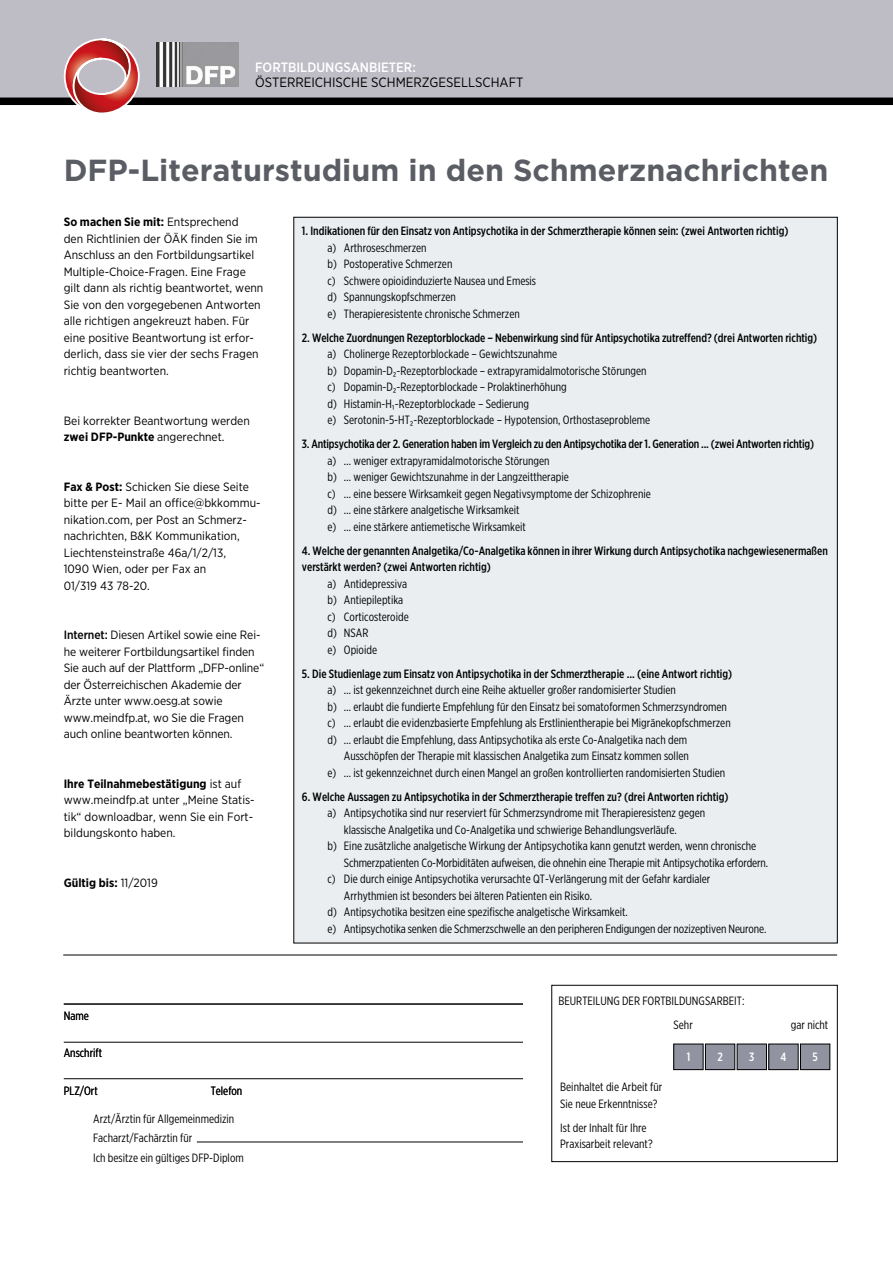
<style>
.page{position:relative;width:893px;height:1263px;background:#fff}
.page>*{position:absolute;margin:0;border:0;box-sizing:border-box;transform-origin:0 0}
.t1{font:700 30.45px "Gotham";color:#5b5d65}
.t2{font:13.5px "Gotham Narrow";color:#000}
.t3{font:500 13.5px "Gotham Narrow";color:#fff}
.t4{font:12px/16.5px "Gotham X Narrow";color:#000}
.t5{font:12px/16.5px "Gotham Narrow";color:#000}
.t6{font:500 12px/16.5px "Gotham X Narrow";color:#000}
.t7{font:700 12px "Gotham Narrow";color:#000}
.t8{font:500 12px "Gotham X Narrow";color:#fff}
.s1{font-weight:700}
.s2{font-weight:500}
.s3{font-weight:400}
</style>
<div class="page">
<div style="left:294px;top:217px;width:543px;height:726px;background:#eaeef0"></div>
<div style="left:0;top:0;width:893px;height:104px;background:#bebdc6"></div>
<div style="left:0;top:98px;width:893px;height:7px;background:#000"></div>
<img style="left:157px;top:43px;width:81px;height:44px">
<svg style="left:64px;top:38px;width:76px;height:75px"></svg>
<hr style="left:64px;top:1078px;width:459px;height:1px;background:#000">
<hr style="left:64px;top:1042px;width:459px;height:1px;background:#000">
<hr style="left:197px;top:1142px;width:326px;height:1px;background:#000">
<hr style="left:64px;top:1004px;width:459px;height:1px;background:#000">
<hr style="left:63px;top:955px;width:774px;height:1px;background:#000">
<div style="left:552px;top:985px;width:285px;height:177px;border:1px solid #000"></div>
<div style="left:674px;top:1044px;width:29px;height:26px;background:#9293a1"></div>
<div style="left:674px;top:1044px;width:29px;height:26px;border:1px solid #000"></div>
<div style="left:705px;top:1044px;width:30px;height:26px;background:#9293a1"></div>
<div style="left:705px;top:1044px;width:30px;height:26px;border:1px solid #000"></div>
<div style="left:737px;top:1044px;width:29px;height:26px;background:#9293a1"></div>
<div style="left:737px;top:1044px;width:30px;height:26px;border:1px solid #000"></div>
<div style="left:769px;top:1044px;width:29px;height:26px;background:#9293a1"></div>
<div style="left:769px;top:1044px;width:29px;height:26px;border:1px solid #000"></div>
<div style="left:800px;top:1044px;width:30px;height:26px;background:#9293a1"></div>
<div style="left:800px;top:1044px;width:30px;height:26px;border:1px solid #000"></div>
<p class="t3" style="left:255px;top:59px;width:162px">FORTBILDUNGSANBIETER:</p>
<p class="t2" style="left:255px;top:74px;width:270px">ÖSTERREICHISCHE SCHMERZGESELLSCHAFT</p>
<h1 class="t1" style="left:64px;top:150px;width:766px">DFP-Literaturstudium in den Schmerznachrichten</h1>
<p class="t5" style="left:64px;top:214px;width:201px"><span class="s1">So machen Sie mit:</span> Entsprechend<br>den Richtlinien der ÖÄK finden Sie im Anschluss an den Fortbildungsartikel Multiple-Choice-Fragen. Eine Frage gilt dann als richtig beantwortet, wenn Sie von den vorgegebenen Antworten alle richtigen angekreuzt haben. Für eine positive Beantwortung ist erfor&shy;derlich, dass sie vier der sechs Fragen richtig beantworten.</p>
<p class="t5" style="left:64px;top:412px;width:188px">Bei korrekter Beantwortung werden <span class="s1">zwei DFP-Punkte</span> angerechnet.</p>
<p class="t5" style="left:64px;top:478px;width:198px"><span class="s1">Fax &amp; Post:</span> Schicken Sie diese Seite bitte per E- Mail an office@bkkommu&shy;nikation.com, per Post an Schmerz&shy;nachrichten, B&amp;K Kommunikation,<br>Liechtensteinstraße 46a/1/2/13,<br>1090 Wien, oder per Fax an<br>01/319 43 78-20.</p>
<p class="t5" style="left:64px;top:626px;width:202px"><span class="s2">Internet:</span> Diesen Artikel sowie eine Rei&shy;he weiterer Fortbildungsartikel finden Sie auch auf der Plattform „DFP-online“ der Österreichischen Akademie der Ärzte unter www.oesg.at sowie www.meindfp.at, wo Sie die Fragen auch online beantworten können.</p>
<p class="t6" style="left:302px;top:222px;width:488px">1. Indikationen für den Einsatz von Antipsychotika in der Schmerztherapie können sein: (zwei Antworten richtig)</p>
<p class="t4" style="left:327px;top:239px;width:210px">a) Arthroseschmerzen<br>b) Postoperative Schmerzen<br>c) Schwere opioidinduzierte Nausea und Emesis d) Spannungskopfschmerzen<br>e) Therapieresistente chronische Schmerzen</p>
<p class="t6" style="left:302px;top:329px;width:517px">2. Welche Zuordnungen Rezeptorblockade – Nebenwirkung sind für Antipsychotika zutreffend? (drei Antworten richtig)</p>
<p class="t4" style="left:327px;top:345px;width:324px">a) Cholinerge Rezeptorblockade – Gewichtszunahme<br>b) Dopamin-D₂-Rezeptorblockade – extrapyramidalmotorische Störungen c) Dopamin-D₂-Rezeptorblockade – Prolaktinerhöhung<br>d) Histamin-H₁-Rezeptorblockade – Sedierung<br>e) Serotonin-5-HT₂-Rezeptorblockade – Hypotension, Orthostaseprobleme</p>
<p class="t6" style="left:302px;top:435px;width:514px">3. Antipsychotika der 2. Generation haben im Vergleich zu den Antipsychotika der 1. Generation ... (zwei Antworten richtig)</p>
<p class="t4" style="left:327px;top:452px;width:325px">a) … weniger extrapyramidalmotorische Störungen<br>b) … weniger Gewichtszunahme in der Langzeittherapie<br>c) … eine bessere Wirksamkeit gegen Negativsymptome der Schizophrenie d) … eine stärkere analgetische Wirksamkeit<br>e) … eine stärkere antiemetische Wirksamkeit</p>
<p class="t6" style="left:302px;top:542px;width:527px">4. Welche der genannten Analgetika/Co-Analgetika können in ihrer Wirkung durch Antipsychotika nachgewiesenermaßen verstärkt werden? (zwei Antworten richtig)</p>
<p class="t4" style="left:327px;top:575px;width:83px">a) Antidepressiva b) Antiepileptika c) Corticosteroide d) NSAR<br>e) Opioide</p>
<p class="t6" style="left:302px;top:665px;width:432px">5. Die Studienlage zum Einsatz von Antipsychotika in der Schmerztherapie ... (eine Antwort richtig)</p>
<p class="t4" style="left:327px;top:681px;width:350px">a) … ist gekennzeichnet durch eine Reihe aktueller großer randomisierter Studien</p>
<p class="t4" style="left:327px;top:698px;width:401px">b) … erlaubt die fundierte Empfehlung für den Einsatz bei somatoformen Schmerzsyndromen</p>
<p class="t4" style="left:327px;top:714px;width:405px">c) … erlaubt die evidenzbasierte Empfehlung als Erstlinientherapie bei Migränekopfschmerzen</p>
<p class="t4" style="left:327px;top:731px;width:361px">d) … erlaubt die Empfehlung, dass Antipsychotika als erste Co-Analgetika nach dem</p>
<p class="t4" style="left:344px;top:747px;width:346px">Ausschöpfen der Therapie mit klassischen Analgetika zum Einsatz kommen sollen</p>
<p class="t4" style="left:327px;top:764px;width:399px">e) … ist gekennzeichnet durch einen Mangel an großen kontrollierten randomisierten Studien</p>
<p class="t6" style="left:302px;top:788px;width:428px">6. Welche Aussagen zu Antipsychotika in der Schmerztherapie treffen zu? (drei Antworten richtig)</p>
<p class="t4" style="left:327px;top:804px;width:379px">a) Antipsychotika sind nur reserviert für Schmerzsyndrome mit Therapieresistenz gegen</p>
<p class="t4" style="left:344px;top:821px;width:334px">klassische Analgetika und Co-Analgetika und schwierige Behandlungsverläufe.</p>
<p class="t4" style="left:327px;top:837px;width:430px">b) Eine zusätzliche analgetische Wirkung der Antipsychotika kann genutzt werden, wenn chronische</p>
<p class="t4" style="left:344px;top:854px;width:426px">Schmerzpatienten Co-Morbiditäten aufweisen, die ohnehin eine Therapie mit Antipsychotika erfordern.</p>
<p class="t4" style="left:327px;top:870px;width:384px">c) Die durch einige Antipsychotika verursachte QT-Verlängerung mit der Gefahr kardialer</p>
<p class="t4" style="left:344px;top:887px;width:250px">Arrhythmien ist besonders bei älteren Patienten ein Risiko.</p>
<p class="t4" style="left:327px;top:903px;width:302px">d) Antipsychotika besitzen eine spezifische analgetische Wirksamkeit.</p>
<p class="t4" style="left:327px;top:920px;width:441px">e) Antipsychotika senken die Schmerzschwelle an den peripheren Endigungen der nozizeptiven Neurone.</p>
<p class="t5" style="left:64px;top:775px;width:192px"><span class="s1">Ihre Teilnahmebestätigung</span> ist auf www.meindfp.at unter „Meine Statis&shy;tik“ downloadbar, wenn Sie ein Fort&shy;bildungskonto haben.</p>
<p class="t7" style="left:64px;top:875px;width:96px">Gültig bis: <span class="s3">11/2019</span></p>
<p class="t4" style="left:64px;top:1007px;width:27px">Name</p>
<p class="t4" style="left:64px;top:1044px;width:40px">Anschrift</p>
<p class="t4" style="left:64px;top:1082px;width:36px">PLZ/Ort</p>
<p class="t4" style="left:211px;top:1082px;width:33px">Telefon</p>
<p class="t4" style="left:93px;top:1108px;width:152px;line-height:19.5px">Arzt/Ärztin für Allgemeinmedizin<br>Facharzt/Fachärztin für<br>Ich besitze ein gültiges DFP-Diplom</p>
<p class="t4" style="left:674px;top:989px;width:72px;line-height:24px;text-indent:-115px">BEURTEILUNG DER FORTBILDUNGSARBEIT:<br>Sehr</p>
<p class="t4" style="left:791px;top:1017px;width:39px">gar nicht</p>
<p class="t4" style="left:560px;top:1079px;width:103px">Beinhaltet die Arbeit für<br>Sie neue Erkenntnisse?</p>
<p class="t4" style="left:560px;top:1119px;width:94px">Ist der Inhalt für Ihre<br>Praxisarbeit relevant?</p>
<p class="t8" style="left:687px;top:1049px;width:5px">1</p>
<p class="t8" style="left:717px;top:1049px;width:7px">2</p>
<p class="t8" style="left:749px;top:1049px;width:7px">3</p>
<p class="t8" style="left:780px;top:1049px;width:7px">4</p>
<p class="t8" style="left:812px;top:1049px;width:7px">5</p>
</div>
